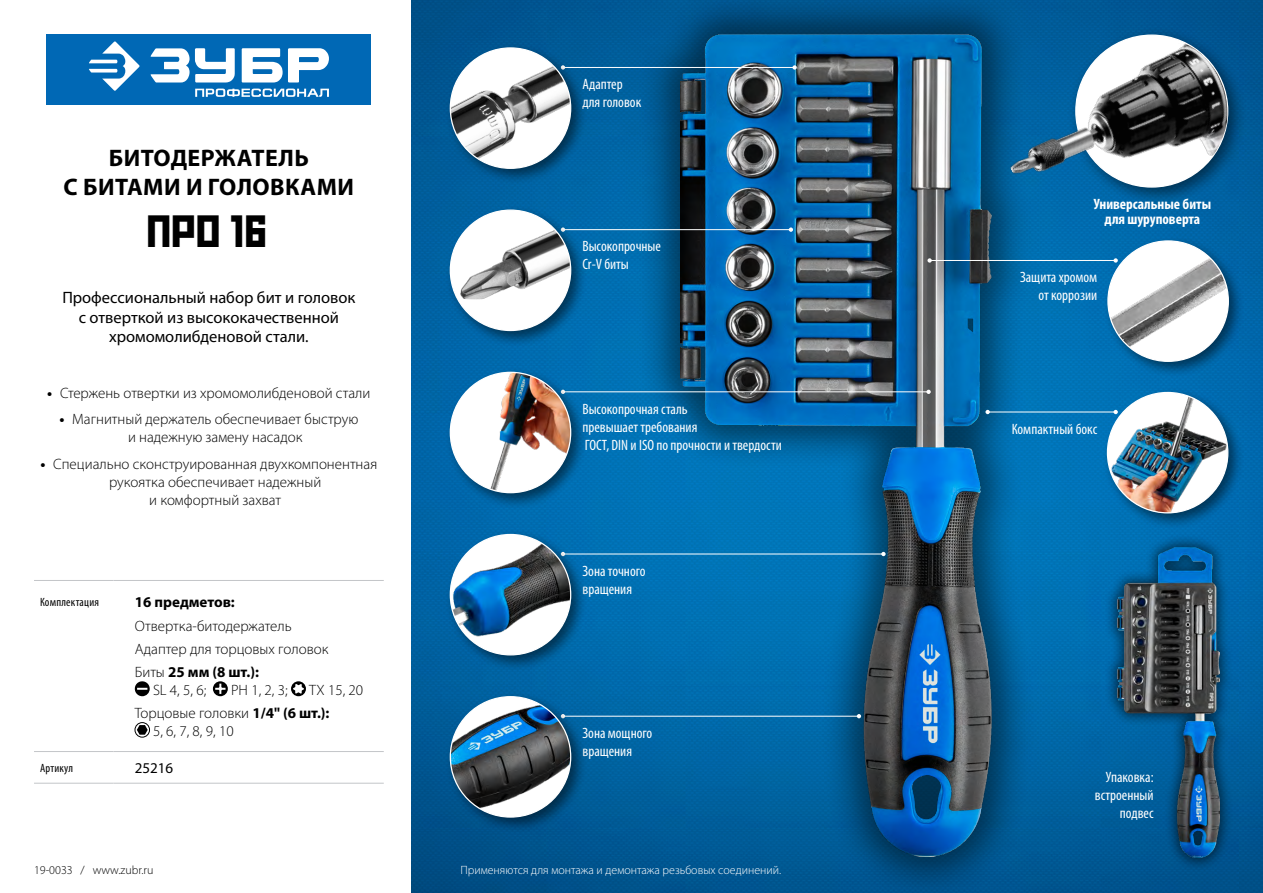
<style>
.page{position:relative;width:1263px;height:893px;background:#fff}
.page>*{position:absolute;margin:0;border:0;box-sizing:border-box;transform-origin:0 0}
.t1{font:45px "Rodchenko C";color:#000}
.t2{font:700 24px/28.8px "Myriad Pro";letter-spacing:.02em;color:#000;text-align:center}
.t3{font:16.5px/19.5px "Myriad Pro";color:#000;text-align:center}
.t4{font:300 15px/23.1px "Myriad Pro";color:#000}
.t5{font:condensed 15px/18px "Myriad Pro";color:#fff}
.t6{font:700 condensed 15px/15px "Myriad Pro";color:#fff;text-align:center}
.t7{font:700 15px "Myriad Pro";color:#000}
.t8{font:15px "Myriad Pro";color:#000}
.t9{font:300 12px "Myriad Pro";color:#fff}
.t10{font:condensed 12px "Myriad Pro";letter-spacing:.02em;color:#000}
.t11{font:300 12px "Myriad Pro";color:#000}
.s1{font-weight:700}
</style>
<div class="page">
<img style="left:411px;top:0;width:852px;height:893px">
<hr style="left:34px;top:580px;width:80px;height:1px;background:#c3c5c8">
<hr style="left:114px;top:580px;width:270px;height:1px;background:#c3c5c8">
<hr style="left:34px;top:751px;width:80px;height:1px;background:#c3c5c8">
<hr style="left:114px;top:751px;width:270px;height:1px;background:#c3c5c8">
<hr style="left:34px;top:783px;width:80px;height:1px;background:#c3c5c8">
<hr style="left:114px;top:783px;width:270px;height:1px;background:#c3c5c8">
<svg style="left:134px;top:681px;width:16px;height:15px"></svg>
<svg style="left:213px;top:681px;width:15px;height:15px"></svg>
<svg style="left:215px;top:684px;width:10px;height:10px"></svg>
<svg style="left:291px;top:681px;width:15px;height:15px"></svg>
<svg style="left:293px;top:684px;width:11px;height:10px"></svg>
<div style="left:135px;top:722px;width:15px;height:15px;border:1px solid #000;border-radius:50%"></div>
<svg style="left:137px;top:725px;width:11px;height:10px"></svg>
<div style="left:47px;top:34px;width:324px;height:70px;background:#0068b5"></div>
<svg style="left:195px;top:89px;width:134px;height:8px"></svg>
<svg style="left:89px;top:41px;width:51px;height:50px"></svg>
<svg style="left:150px;top:48px;width:179px;height:35px"></svg>
<div style="left:635px;top:0;width:402px;height:893px;background:#000;opacity:.5"></div>
<img style="left:681px;top:34px;width:312px;height:823px">
<div style="left:1103px;top:534px;width:130px;height:337px;background:#000;opacity:.55"></div>
<img style="left:1117px;top:548px;width:102px;height:310px">
<hr style="left:563px;top:67px;width:232px;height:1px;background:#fff">
<svg style="left:792px;top:65px;width:5px;height:5px"></svg>
<hr style="left:563px;top:229px;width:228px;height:1px;background:#fff">
<svg style="left:789px;top:227px;width:4px;height:5px"></svg>
<div style="left:445px;top:205px;width:142px;height:142px;background:#000;opacity:.5"></div>
<div style="left:450px;top:210px;width:121px;height:120px;background:#fff;border-radius:50%"></div>
<img style="left:460px;top:210px;width:111px;height:89px">
<hr style="left:563px;top:391px;width:365px;height:1px;background:#fff">
<svg style="left:926px;top:390px;width:5px;height:4px"></svg>
<div style="left:1102px;top:387px;width:142px;height:143px;background:#000;opacity:.5"></div>
<img style="left:1111px;top:392px;width:117px;height:121px">
<hr style="left:563px;top:554px;width:320px;height:1px;background:#fff">
<svg style="left:881px;top:552px;width:5px;height:4px"></svg>
<div style="left:445px;top:529px;width:142px;height:143px;background:#000;opacity:.5"></div>
<img style="left:450px;top:534px;width:121px;height:121px;border-radius:60px">
<hr style="left:563px;top:716px;width:296px;height:1px;background:#fff">
<svg style="left:857px;top:714px;width:4px;height:4px"></svg>
<div style="left:445px;top:691px;width:142px;height:143px;background:#000;opacity:.5"></div>
<img style="left:450px;top:704px;width:121px;height:113px">
<div style="left:445px;top:43px;width:142px;height:142px;background:#000;opacity:.5"></div>
<img style="left:450px;top:48px;width:121px;height:120px;border-radius:60px">
<hr style="left:930px;top:260px;width:186px;height:1px;background:#fff">
<svg style="left:927px;top:258px;width:5px;height:5px"></svg>
<div style="left:1102px;top:236px;width:143px;height:142px;background:#000;opacity:.5"></div>
<img style="left:1108px;top:241px;width:120px;height:120px;border-radius:60px">
<hr style="left:988px;top:412px;width:128px;height:1px;background:#fff">
<svg style="left:985px;top:410px;width:5px;height:4px"></svg>
<svg style="left:1113px;top:410px;width:5px;height:4px"></svg>
<div style="left:445px;top:367px;width:142px;height:142px;background:#000;opacity:.5"></div>
<img style="left:450px;top:372px;width:121px;height:121px;border-radius:60px">
<div style="left:1067px;top:26px;width:180px;height:180px;background:#000;opacity:.5"></div>
<img style="left:1006px;top:35px;width:221px;height:197px">
<h2 class="t2" style="left:64px;top:142px;width:292px">БИТОДЕРЖАТЕЛЬ<br>С БИТАМИ И ГОЛОВКАМИ</h2>
<h1 class="t1" style="left:146px;top:207px;width:122px">ПРО 16</h1>
<p class="t3" style="left:62px;top:288px;width:295px">Профессиональный набор бит и головок с отверткой из высококачественной хромомолибденовой стали.</p>
<p class="t4" style="left:47px;top:381px;width:325px"><span class="s1">•</span> Стержень отвертки из хромомолибденовой стали</p>
<p class="t4" style="left:128px;top:410px;width:232px;line-height:18px;text-indent:-69px"><span class="s1">•</span> Магнитный держатель обеспечивает быструю и надежную замену насадок</p>
<p class="t4" style="left:40px;top:452px;width:338px"><span class="s1">•</span> Специально сконструированная двухкомпонентная</p>
<p class="t4" style="left:109px;top:470px;width:214px">рукоятка обеспечивает надежный</p>
<p class="t4" style="left:149px;top:488px;width:134px">и комфортный захват</p>
<p class="t10" style="left:40px;top:595px;width:61px">Комплектация</p>
<p class="t7" style="left:135px;top:593px;width:102px">16 предметов:</p>
<p class="t4" style="left:135px;top:614px;width:195px">Отвертка-битодержатель<br>Адаптер для торцовых головок<br>Биты <span class="s1">25 мм (8 шт.):</span></p>
<p class="t4" style="left:153px;top:678px;width:55px">SL 4, 5, 6;</p>
<p class="t4" style="left:231px;top:678px;width:58px">PH 1, 2, 3;</p>
<p class="t4" style="left:135px;top:678px;width:230px;text-indent:174px">TX 15, 20<br>Торцовые головки <span class="s1">1/4" (6 шт.):</span></p>
<p class="t4" style="left:153px;top:719px;width:82px">5, 6, 7, 8, 9, 10</p>
<p class="t10" style="left:40px;top:761px;width:35px">Артикул</p>
<p class="t8" style="left:135px;top:759px;width:40px">25216</p>
<p class="t5" style="left:582px;top:75px;width:60px">Адаптер для головок</p>
<p class="t5" style="left:582px;top:237px;width:80px">Высокопрочные<br>Cr-V биты</p>
<p class="t5" style="left:582px;top:399px;width:201px">Высокопрочная сталь<br>превышает требования<br>ГОСТ, DIN и ISO по прочности и твердости</p>
<p class="t5" style="left:582px;top:562px;width:65px">Зона точного вращения</p>
<p class="t5" style="left:582px;top:724px;width:71px">Зона мощного вращения</p>
<p class="t11" style="left:34px;top:862px;width:121px">19-0033 / www.zubr.ru</p>
<p class="t9" style="left:460px;top:862px;width:322px">Применяются для монтажа и демонтажа резьбовых соединений.</p>
<p class="t6" style="left:1094px;top:197px;width:119px">Универсальные биты для шуруповерта</p>
<p class="t5" style="left:1020px;top:268px;width:79px;text-align:right">Защита хромом от коррозии</p>
<p class="t5" style="left:1012px;top:420px;width:87px">Компактный бокс</p>
<p class="t5" style="left:1095px;top:767px;width:60px;text-align:right">Упаковка: встроенный подвес</p>
</div>
